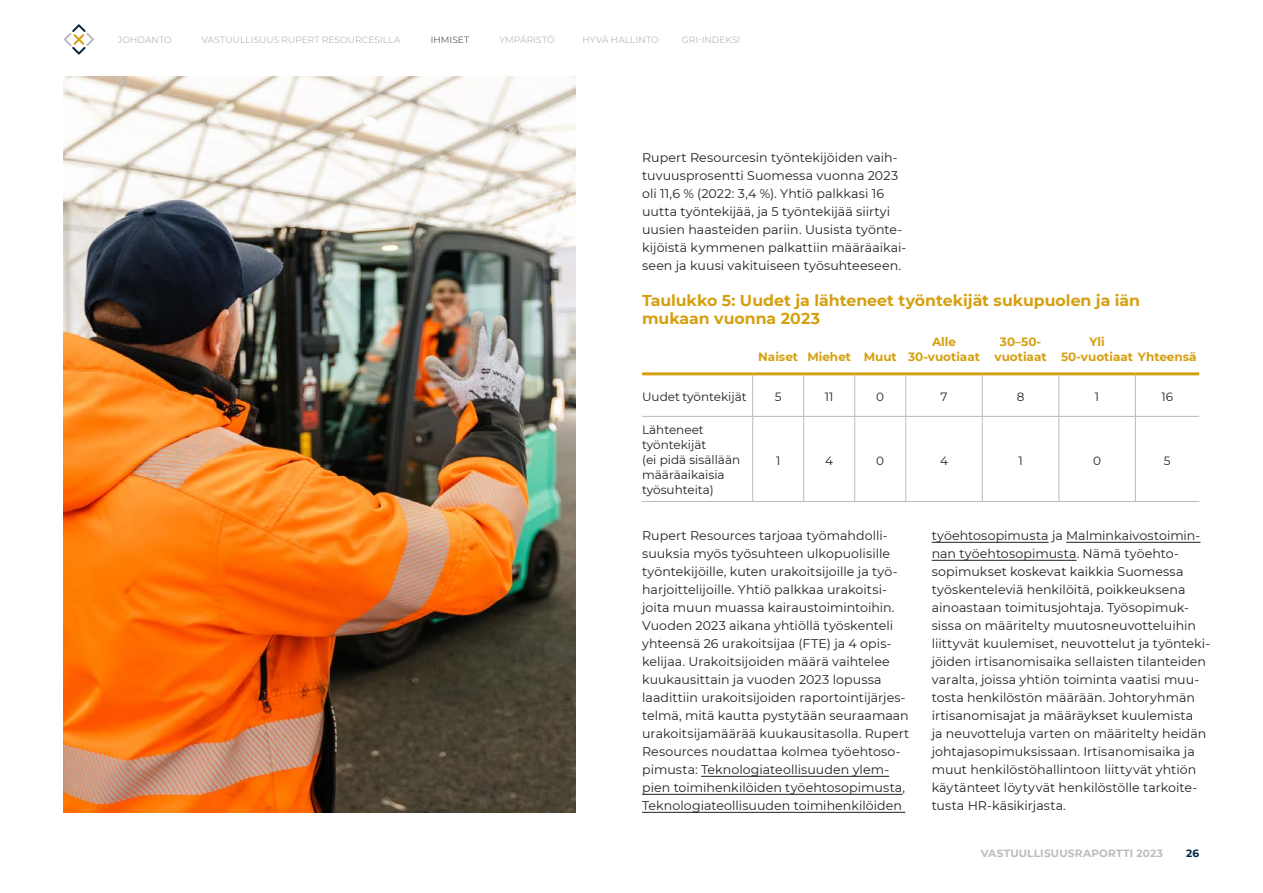
<style>
.page{position:relative;width:1263px;height:893px;background:#fff}
.page>*{position:absolute;margin:0;border:0;box-sizing:border-box;transform-origin:0 0}
.Manna_SIS__Leipäteksti{font:700 15.75px/18px "Montserrat";color:#d59f0f}
.Manna_SIS__Leipäteksti-2{font:12.6px/18px "Montserrat";letter-spacing:.005em;color:#231f20}
.t1{font:12px/15px "Montserrat";color:#231f20}
.t2{font:700 12px/15px "Montserrat";color:#d59f0f;text-align:center}
.t3{font:700 10.5px "Montserrat";letter-spacing:.02em;color:#babcbe}
.t4{font:700 10.5px "Montserrat";color:#002847}
.t5{font:300 9px "Montserrat";letter-spacing:.015em;color:#9d9fa2}
.t6{font:300 9px "Montserrat";letter-spacing:.01em;color:#231f20}
</style>
<div class="page">
<svg style="left:64px;top:24px;width:30px;height:31px"></svg>
<hr style="left:701px;top:776px;width:188px;height:1px;background:#231f20">
<hr style="left:642px;top:794px;width:260px;height:1px;background:#231f20">
<hr style="left:642px;top:812px;width:263px;height:1px;background:#231f20">
<hr style="left:932px;top:542px;width:117px;height:1px;background:#231f20">
<hr style="left:1066px;top:542px;width:134px;height:1px;background:#231f20">
<hr style="left:932px;top:560px;width:145px;height:1px;background:#231f20">
<hr style="left:752px;top:375px;width:1px;height:41px;background:#babcbe">
<hr style="left:803px;top:375px;width:1px;height:41px;background:#babcbe">
<hr style="left:854px;top:375px;width:1px;height:41px;background:#babcbe">
<hr style="left:905px;top:375px;width:1px;height:41px;background:#babcbe">
<hr style="left:982px;top:375px;width:1px;height:41px;background:#babcbe">
<hr style="left:1058px;top:375px;width:1px;height:41px;background:#babcbe">
<hr style="left:1135px;top:375px;width:1px;height:41px;background:#babcbe">
<hr style="left:642px;top:416px;width:111px;height:1px;background:#babcbe">
<hr style="left:753px;top:416px;width:51px;height:1px;background:#babcbe">
<hr style="left:752px;top:417px;width:1px;height:84px;background:#babcbe">
<hr style="left:804px;top:416px;width:51px;height:1px;background:#babcbe">
<hr style="left:803px;top:417px;width:1px;height:84px;background:#babcbe">
<hr style="left:855px;top:416px;width:51px;height:1px;background:#babcbe">
<hr style="left:854px;top:417px;width:1px;height:84px;background:#babcbe">
<hr style="left:906px;top:416px;width:76px;height:1px;background:#babcbe">
<hr style="left:905px;top:417px;width:1px;height:84px;background:#babcbe">
<hr style="left:982px;top:416px;width:77px;height:1px;background:#babcbe">
<hr style="left:982px;top:417px;width:1px;height:84px;background:#babcbe">
<hr style="left:1059px;top:416px;width:76px;height:1px;background:#babcbe">
<hr style="left:1058px;top:417px;width:1px;height:84px;background:#babcbe">
<hr style="left:1135px;top:416px;width:64px;height:1px;background:#babcbe">
<hr style="left:1135px;top:417px;width:1px;height:84px;background:#babcbe">
<hr style="left:642px;top:501px;width:111px;height:1px;background:#babcbe">
<hr style="left:753px;top:501px;width:51px;height:1px;background:#babcbe">
<hr style="left:804px;top:501px;width:51px;height:1px;background:#babcbe">
<hr style="left:855px;top:501px;width:51px;height:1px;background:#babcbe">
<hr style="left:906px;top:501px;width:76px;height:1px;background:#babcbe">
<hr style="left:982px;top:501px;width:77px;height:1px;background:#babcbe">
<hr style="left:1059px;top:501px;width:76px;height:1px;background:#babcbe">
<hr style="left:1135px;top:501px;width:64px;height:1px;background:#babcbe">
<hr style="left:642px;top:372px;width:111px;height:3px;background:#d59f0f">
<hr style="left:753px;top:372px;width:51px;height:3px;background:#d59f0f">
<hr style="left:804px;top:372px;width:51px;height:3px;background:#d59f0f">
<hr style="left:855px;top:372px;width:51px;height:3px;background:#d59f0f">
<hr style="left:906px;top:372px;width:76px;height:3px;background:#d59f0f">
<hr style="left:982px;top:372px;width:77px;height:3px;background:#d59f0f">
<hr style="left:1059px;top:372px;width:76px;height:3px;background:#d59f0f">
<hr style="left:1135px;top:372px;width:64px;height:3px;background:#d59f0f">
<img style="left:64px;top:77px;width:511px;height:735px">
<p class="t5" style="left:118px;top:33px;width:55px">JOHDANTO</p>
<p class="t5" style="left:202px;top:33px;width:200px">VASTUULLISUUS RUPERT RESOURCESILLA</p>
<p class="t6" style="left:431px;top:33px;width:40px">IHMISET</p>
<p class="t5" style="left:499px;top:33px;width:57px">YMPÄRISTÖ</p>
<p class="t5" style="left:582px;top:33px;width:78px">HYVÄ HALLINTO</p>
<p class="t5" style="left:682px;top:33px;width:60px">GRI-INDEKSI</p>
<p class="Manna_SIS__Leipäteksti-2" style="left:642px;top:148px;width:266px">Rupert Resourcesin työntekijöiden vaih&shy;tuvuusprosentti Suomessa vuonna 2023 oli 11,6 % (2022: 3,4 %). Yhtiö palkkasi 16 uutta työntekijää, ja 5 työntekijää siirtyi uusien haasteiden pariin. Uusista työnte&shy;kijöistä kymmenen palkattiin määräaikai&shy;seen ja kuusi vakituiseen työsuhteeseen.</p>
<p class="Manna_SIS__Leipäteksti" style="left:642px;top:291px;width:500px">Taulukko 5: Uudet ja lähteneet työntekijät sukupuolen ja iän mukaan vuonna 2023</p>
<p class="t2" style="left:758px;top:349px;width:41px">Naiset</p>
<p class="t2" style="left:807px;top:349px;width:45px">Miehet</p>
<p class="t2" style="left:864px;top:349px;width:35px">Muut</p>
<p class="t2" style="left:908px;top:334px;width:73px">Alle<br>30-vuotiaat</p>
<p class="t2" style="left:1000px;top:334px;width:43px">30–50-</p>
<p class="t2" style="left:994px;top:349px;width:54px">vuotiaat</p>
<p class="t2" style="left:1061px;top:334px;width:137px;text-align:left;text-indent:28px">Yli<br>50-vuotiaat Yhteensä</p>
<p class="t1" style="left:642px;top:389px;width:106px">Uudet työntekijät</p>
<p class="t1" style="left:775px;top:389px;width:8px">5</p>
<p class="t1" style="left:825px;top:389px;width:10px">11</p>
<p class="t1" style="left:876px;top:389px;width:9px">0</p>
<p class="t1" style="left:940px;top:389px;width:9px">7</p>
<p class="t1" style="left:1017px;top:389px;width:9px">8</p>
<p class="t1" style="left:1095px;top:389px;width:6px">1</p>
<p class="t1" style="left:1161px;top:389px;width:13px">16</p>
<p class="t1" style="left:642px;top:422px;width:66px">Lähteneet työntekijät</p>
<p class="t1" style="left:642px;top:452px;width:100px">(ei pidä sisällään määräaikaisia</p>
<p class="t1" style="left:642px;top:482px;width:73px">työsuhteita)</p>
<p class="t1" style="left:776px;top:452px;width:6px">1</p>
<p class="t1" style="left:825px;top:452px;width:9px">4</p>
<p class="t1" style="left:876px;top:452px;width:9px">0</p>
<p class="t1" style="left:940px;top:452px;width:9px">4</p>
<p class="t1" style="left:1018px;top:452px;width:6px">1</p>
<p class="t1" style="left:1093px;top:452px;width:9px">0</p>
<p class="t1" style="left:1164px;top:452px;width:8px">5</p>
<p class="Manna_SIS__Leipäteksti-2" style="left:642px;top:526px;width:269px">Rupert Resources tarjoaa työmahdolli&shy;suuksia myös työsuhteen ulkopuolisille työntekijöille, kuten urakoitsijoille ja työ&shy;harjoittelijoille. Yhtiö palkkaa urakoitsi&shy;joita muun muassa kairaustoimintoihin.<br>Vuoden 2023 aikana yhtiöllä työskenteli yhteensä 26 urakoitsijaa (FTE) ja 4 opis&shy;kelijaa. Urakoitsijoiden määrä vaihtelee kuukausittain ja vuoden 2023 lopussa laadittiin urakoitsijoiden raportointijärjes&shy;telmä, mitä kautta pystytään seuraamaan urakoitsijamäärää kuukausitasolla. Rupert Resources noudattaa kolmea työehtoso&shy;pimusta: Teknologiateollisuuden ylem&shy;pien toimihenkilöiden työehtosopimusta, Teknologiateollisuuden toimihenkilöiden</p>
<p class="Manna_SIS__Leipäteksti-2" style="left:932px;top:526px;width:280px">työehtosopimusta ja Malminkaivostoimin&shy;nan työehtosopimusta. Nämä työehto&shy;sopimukset koskevat kaikkia Suomessa työskenteleviä henkilöitä, poikkeuksena ainoastaan toimitusjohtaja. Työsopimuk&shy;sissa on määritelty muutosneuvotteluihin liittyvät kuulemiset, neuvottelut ja työnteki&shy;jöiden irtisanomisaika sellaisten tilanteiden varalta, joissa yhtiön toiminta vaatisi muu&shy;tosta henkilöstön määrään. Johtoryhmän irtisanomisajat ja määräykset kuulemista<br>ja neuvotteluja varten on määritelty heidän johtajasopimuksissaan. Irtisanomisaika ja muut henkilöstöhallintoon liittyvät yhtiön käytänteet löytyvät henkilöstölle tarkoite&shy;tusta HR-käsikirjasta.</p>
<p class="t3" style="left:981px;top:845px;width:184px">VASTUULLISUUSRAPORTTI 2023</p>
<p class="t4" style="left:1186px;top:845px;width:15px">26</p>
</div>
